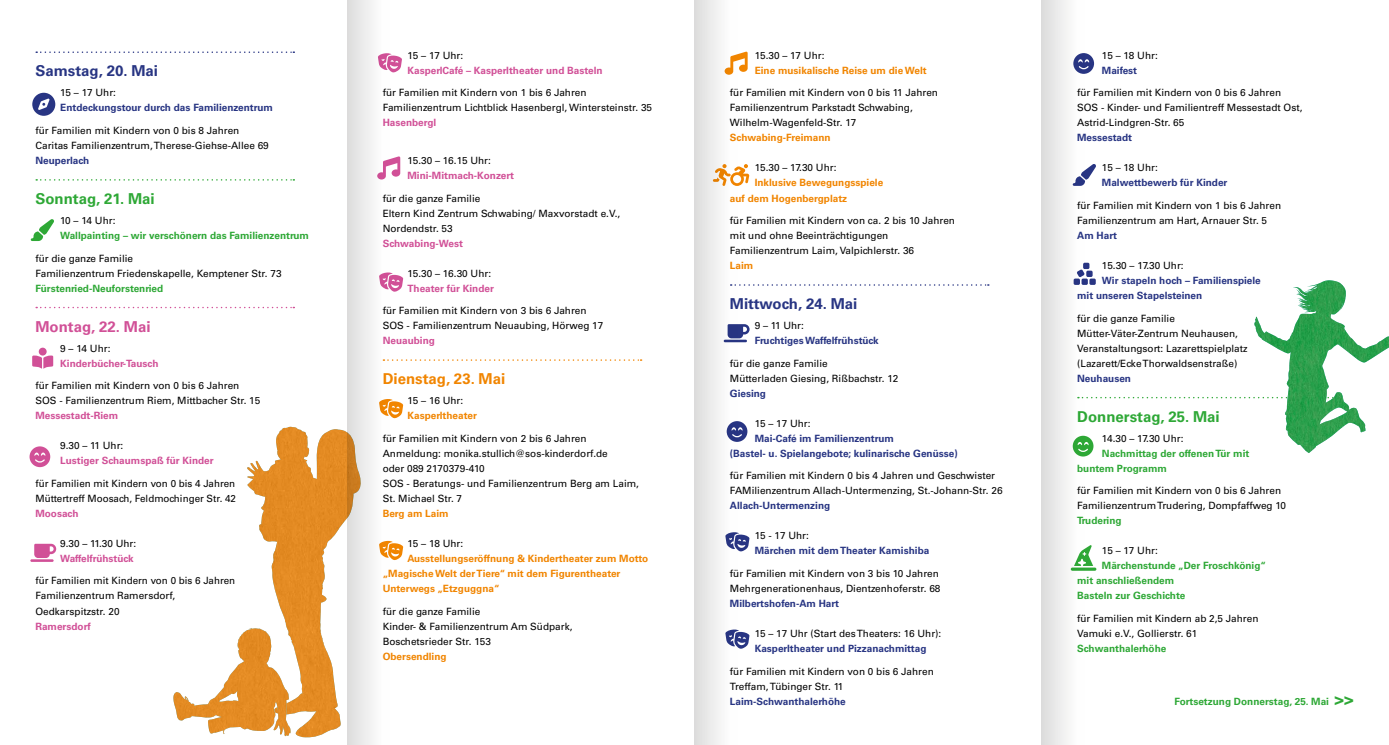
<style>
.page{position:relative;width:1389px;height:745px;background:#fff}
.page>*{position:absolute;margin:0;border:0;box-sizing:border-box;transform-origin:0 0}
.t1{font:700 15px "Univers LT Std";color:#2ea836}
.t2{font:700 15px "Univers LT Std";color:#283583}
.t3{font:700 15px "Univers LT Std";color:#f18500}
.t4{font:700 15px "Univers LT Std";color:#d15097}
.t5{font:10px/15px "Univers LT Std";color:#000}
.t6{font:700 10px/15px "Univers LT Std";color:#283583}
.t7{font:700 10px/15px "Univers LT Std";color:#f18500}
.t8{font:700 10px/15px "Univers LT Std";color:#2ea836}
.t9{font:700 10px "Univers LT Std";color:#d15097}
.s1{font-size:16.25px}
</style>
<div class="page">
<svg style="left:392px;top:359px;width:250px;height:1px"></svg>
<svg style="left:739px;top:284px;width:250px;height:1px"></svg>
<svg style="left:737px;top:324px;width:13px;height:18px"></svg>
<svg style="left:390px;top:53px;width:12px;height:20px"></svg>
<svg style="left:390px;top:272px;width:13px;height:20px"></svg>
<svg style="left:390px;top:399px;width:13px;height:19px"></svg>
<svg style="left:737px;top:532px;width:12px;height:19px"></svg>
<svg style="left:737px;top:630px;width:12px;height:18px"></svg>
<svg style="left:390px;top:541px;width:13px;height:19px"></svg>
<svg style="left:390px;top:156px;width:10px;height:21px"></svg>
<svg style="left:737px;top:52px;width:11px;height:20px"></svg>
<svg style="left:737px;top:164px;width:12px;height:22px"></svg>
<svg style="left:1084px;top:164px;width:12px;height:20px"></svg>
<svg style="left:1084px;top:545px;width:12px;height:25px"></svg>
<svg style="left:1084px;top:53px;width:10px;height:21px"></svg>
<svg style="left:737px;top:421px;width:10px;height:20px"></svg>
<svg style="left:36px;top:51px;width:258px;height:2px"></svg>
<svg style="left:36px;top:179px;width:258px;height:1px"></svg>
<svg style="left:36px;top:306px;width:258px;height:2px"></svg>
<svg style="left:32px;top:347px;width:21px;height:21px"></svg>
<svg style="left:30px;top:543px;width:26px;height:18px"></svg>
<svg style="left:32px;top:93px;width:23px;height:23px"></svg>
<svg style="left:31px;top:219px;width:23px;height:22px"></svg>
<svg style="left:30px;top:446px;width:20px;height:21px"></svg>
<svg style="left:173px;top:426px;width:174px;height:311px"></svg>
<img style="left:237px;top:627px;width:15px;height:36px">
<svg style="left:1084px;top:262px;width:305px;height:194px"></svg>
<img style="left:1293px;top:280px;width:34px;height:21px">
<svg style="left:347px;top:0;width:43px;height:744px"></svg>
<svg style="left:694px;top:0;width:43px;height:744px"></svg>
<div style="left:1042px;top:0;width:42px;height:744px;background:linear-gradient(to right,#e3e2e2,#f4f8f7)"></div>
<h1 class="t2" style="left:35px;top:62px;width:124px">Samstag, 20. Mai</h1>
<p class="t5" style="left:60px;top:85px;width:57px">15 – 17 Uhr:</p>
<p class="t6" style="left:60px;top:100px;width:214px">Entdeckungstour durch das Familienzentrum</p>
<p class="t5" style="left:35px;top:123px;width:235px">für Familien mit Kindern von 0 bis 8 Jahren<br>Caritas Familienzentrum, Therese-Giehse-Allee 69</p>
<p class="t6" style="left:35px;top:153px;width:55px">Neuperlach</p>
<h1 class="t1" style="left:35px;top:190px;width:121px">Sonntag, 21. Mai</h1>
<p class="t5" style="left:60px;top:213px;width:57px">10 – 14 Uhr:</p>
<p class="t8" style="left:60px;top:228px;width:250px">Wallpainting – wir verschönern das Familienzentrum</p>
<p class="t5" style="left:35px;top:250px;width:248px">für die ganze Familie<br>Familienzentrum Friedenskapelle, Kemptener Str. 73</p>
<p class="t8" style="left:35px;top:280px;width:129px">Fürstenried-Neuforstenried</p>
<h1 class="t4" style="left:35px;top:317px;width:117px">Montag, 22. Mai</h1>
<p class="t5" style="left:60px;top:340px;width:52px">9 – 14 Uhr:</p>
<p class="t9" style="left:60px;top:357px;width:100px">Kinderbücher-Tausch</p>
<p class="t5" style="left:35px;top:378px;width:226px">für Familien mit Kindern von 0 bis 6 Jahren<br>SOS - Familienzentrum Riem, Mittbacher Str. 15</p>
<p class="t9" style="left:35px;top:409px;width:84px">Messestadt-Riem</p>
<p class="t5" style="left:60px;top:438px;width:65px">9.30 – 11 Uhr:</p>
<p class="t9" style="left:60px;top:454px;width:155px">Lustiger Schaumspaß für Kinder</p>
<p class="t5" style="left:35px;top:475px;width:202px">für Familien mit Kindern von 0 bis 4 Jahren<br>Müttertreff Moosach, Feldmochinger Str. 42</p>
<p class="t9" style="left:35px;top:507px;width:45px">Moosach</p>
<p class="t5" style="left:60px;top:535px;width:78px">9.30 – 11.30 Uhr:</p>
<p class="t9" style="left:60px;top:552px;width:75px">Waffelfrühstück</p>
<p class="t5" style="left:35px;top:573px;width:201px">für Familien mit Kindern von 0 bis 6 Jahren<br>Familienzentrum Ramersdorf,<br>Oedkarspitzstr. 20</p>
<p class="t9" style="left:35px;top:619px;width:57px">Ramersdorf</p>
<p class="t5" style="left:407px;top:48px;width:57px">15 – 17 Uhr:</p>
<p class="t9" style="left:407px;top:64px;width:197px">KasperlCafé – Kasperltheater und Basteln</p>
<p class="t5" style="left:383px;top:85px;width:271px">für Familien mit Kindern von 1 bis 6 Jahren<br>Familienzentrum Lichtblick Hasenbergl, Wintersteinstr. 35</p>
<p class="t9" style="left:383px;top:117px;width:55px">Hasenbergl</p>
<p class="t5" style="left:407px;top:153px;width:85px">15.30 – 16.15 Uhr:</p>
<p class="t9" style="left:407px;top:169px;width:108px">Mini-Mitmach-Konzert</p>
<p class="t5" style="left:383px;top:190px;width:239px">für die ganze Familie<br>Eltern Kind Zentrum Schwabing/ Maxvorstadt e.V.,<br>Nordendstr. 53</p>
<p class="t9" style="left:383px;top:237px;width:82px">Schwabing-West</p>
<p class="t5" style="left:407px;top:265px;width:85px">15.30 – 16.30 Uhr:</p>
<p class="t9" style="left:407px;top:282px;width:88px">Theater für Kinder</p>
<p class="t5" style="left:383px;top:303px;width:222px">für Familien mit Kindern von 3 bis 6 Jahren<br>SOS - Familienzentrum Neuaubing, Hörweg 17</p>
<p class="t9" style="left:383px;top:334px;width:54px">Neuaubing</p>
<h1 class="t3" style="left:383px;top:370px;width:124px">Dienstag, 23. Mai</h1>
<p class="t5" style="left:407px;top:393px;width:57px">15 – 16 Uhr:</p>
<p class="t7" style="left:407px;top:408px;width:71px">Kasperltheater</p>
<p class="t5" style="left:383px;top:430px;width:258px">für Familien mit Kindern von 2 bis 6 Jahren Anmeldung: monika.stullich@sos-kinderdorf.de<br>oder 089 2170379-410<br>SOS - Beratungs- und Familienzentrum Berg am Laim, St. Michael Str. 7</p>
<p class="t7" style="left:383px;top:505px;width:67px">Berg am Laim</p>
<p class="t5" style="left:407px;top:535px;width:57px">15 – 18 Uhr:</p>
<p class="t7" style="left:383px;top:550px;width:267px;text-indent:25px">Ausstellungseröffnung &amp; Kindertheater zum Motto „Magische Welt der Tiere“ mit dem Figurentheater<br>Unterwegs „Etzguggna“</p>
<p class="t5" style="left:383px;top:603px;width:191px">für die ganze Familie<br>Kinder- &amp; Familienzentrum Am Südpark,<br>Boschetsrieder Str. 153</p>
<p class="t7" style="left:383px;top:648px;width:65px">Obersendling</p>
<p class="t5" style="left:755px;top:48px;width:71px">15.30 – 17 Uhr:</p>
<p class="t7" style="left:755px;top:63px;width:173px">Eine musikalische Reise um die Welt</p>
<p class="t5" style="left:730px;top:85px;width:210px">für Familien mit Kindern von 0 bis 11 Jahren<br>Familienzentrum Parkstadt Schwabing,<br>Wilhelm-Wagenfeld-Str. 17</p>
<p class="t7" style="left:730px;top:130px;width:102px">Schwabing-Freimann</p>
<p class="t5" style="left:755px;top:160px;width:83px">15.30 – 17.30 Uhr:</p>
<p class="t7" style="left:730px;top:175px;width:155px;text-indent:25px">Inklusive Bewegungsspiele auf dem Hogenbergplatz</p>
<p class="t5" style="left:730px;top:213px;width:227px">für Familien mit Kindern von ca. 2 bis 10 Jahren mit und ohne Beeinträchtigungen<br>Familienzentrum Laim, Valpichlerstr. 36</p>
<p class="t7" style="left:730px;top:258px;width:25px">Laim</p>
<h1 class="t2" style="left:730px;top:295px;width:129px">Mittwoch, 24. Mai</h1>
<p class="t5" style="left:755px;top:318px;width:51px">9 – 11 Uhr:</p>
<p class="t6" style="left:755px;top:333px;width:126px">Fruchtiges Waffelfrühstück</p>
<p class="t5" style="left:730px;top:355px;width:170px">für die ganze Familie<br>Mütterladen Giesing, Rißbachstr. 12</p>
<p class="t6" style="left:730px;top:385px;width:38px">Giesing</p>
<p class="t5" style="left:755px;top:415px;width:57px">15 – 17 Uhr:</p>
<p class="t6" style="left:730px;top:430px;width:229px;text-indent:25px">Mai-Café im Familienzentrum<br>(Bastel- u. Spielangebote; kulinarische Genüsse)</p>
<p class="t5" style="left:730px;top:468px;width:274px">für Familien mit Kindern 0 bis 4 Jahren und Geschwister<br>FAMilienzentrum Allach-Untermenzing, St.-Johann-Str. 26</p>
<p class="t6" style="left:730px;top:498px;width:102px">Allach-Untermenzing</p>
<p class="t5" style="left:755px;top:528px;width:56px">15 - 17 Uhr:</p>
<p class="t6" style="left:755px;top:543px;width:176px">Märchen mit dem Theater Kamishiba</p>
<p class="t5" style="left:730px;top:565px;width:212px">für Familien mit Kindern von 3 bis 10 Jahren<br>Mehrgenerationenhaus, Dientzenhoferstr. 68</p>
<p class="t6" style="left:730px;top:595px;width:111px">Milbertshofen-Am Hart</p>
<p class="t5" style="left:755px;top:625px;width:188px">15 – 17 Uhr (Start des Theaters: 16 Uhr):</p>
<p class="t6" style="left:755px;top:640px;width:173px">Kasperltheater und Pizzanachmittag</p>
<p class="t5" style="left:730px;top:663px;width:205px">für Familien mit Kindern von 0 bis 6 Jahren<br>Treffam, Tübinger Str. 11</p>
<p class="t6" style="left:730px;top:693px;width:117px">Laim-Schwanthalerhöhe</p>
<p class="t5" style="left:1102px;top:48px;width:57px">15 – 18 Uhr:</p>
<p class="t6" style="left:1102px;top:63px;width:37px">Maifest</p>
<p class="t5" style="left:1077px;top:85px;width:227px">für Familien mit Kindern von 0 bis 6 Jahren<br>SOS - Kinder- und Familientreff Messestadt Ost,<br>Astrid-Lindgren-Str. 65</p>
<p class="t6" style="left:1077px;top:130px;width:57px">Messestadt</p>
<p class="t5" style="left:1102px;top:160px;width:57px">15 – 18 Uhr:</p>
<p class="t6" style="left:1102px;top:175px;width:127px">Malwettbewerb für Kinder</p>
<p class="t5" style="left:1077px;top:198px;width:205px">für Familien mit Kindern von 1 bis 6 Jahren<br>Familienzentrum am Hart, Arnauer Str. 5</p>
<p class="t6" style="left:1077px;top:228px;width:41px">Am Hart</p>
<p class="t5" style="left:1102px;top:258px;width:83px">15.30 – 17.30 Uhr:</p>
<p class="t6" style="left:1077px;top:273px;width:185px;text-indent:25px">Wir stapeln hoch – Familienspiele mit unseren Stapelsteinen</p>
<p class="t5" style="left:1077px;top:310px;width:172px">für die ganze Familie Mütter-Väter-Zentrum Neuhausen, Veranstaltungsort: Lazarettspielplatz (Lazarett/Ecke Thorwaldsenstraße)</p>
<p class="t6" style="left:1077px;top:370px;width:55px">Neuhausen</p>
<h1 class="t1" style="left:1077px;top:407px;width:144px">Donnerstag, 25. Mai</h1>
<p class="t5" style="left:1102px;top:430px;width:83px">14.30 – 17.30 Uhr:</p>
<p class="t8" style="left:1077px;top:445px;width:174px;text-indent:25px">Nachmittag der offenen Tür mit buntem Programm</p>
<p class="t5" style="left:1077px;top:483px;width:210px">für Familien mit Kindern von 0 bis 6 Jahren<br>Familienzentrum Trudering, Dompfaffweg 10</p>
<p class="t8" style="left:1077px;top:513px;width:46px">Trudering</p>
<p class="t5" style="left:1102px;top:543px;width:57px">15 – 17 Uhr:</p>
<p class="t8" style="left:1077px;top:558px;width:190px;text-indent:25px">Märchenstunde „Der Froschkönig“ mit anschließendem<br>Basteln zur Geschichte</p>
<p class="t5" style="left:1077px;top:610px;width:183px">für Familien mit Kindern ab 2,5 Jahren<br>Vamuki e.V., Gollierstr. 61</p>
<p class="t8" style="left:1077px;top:640px;width:91px">Schwanthalerhöhe</p>
<p class="t8" style="left:1174px;top:693px;width:181px">Fortsetzung Donnerstag, 25. Mai <span class="s1">&gt;&gt;</span></p>
</div>
